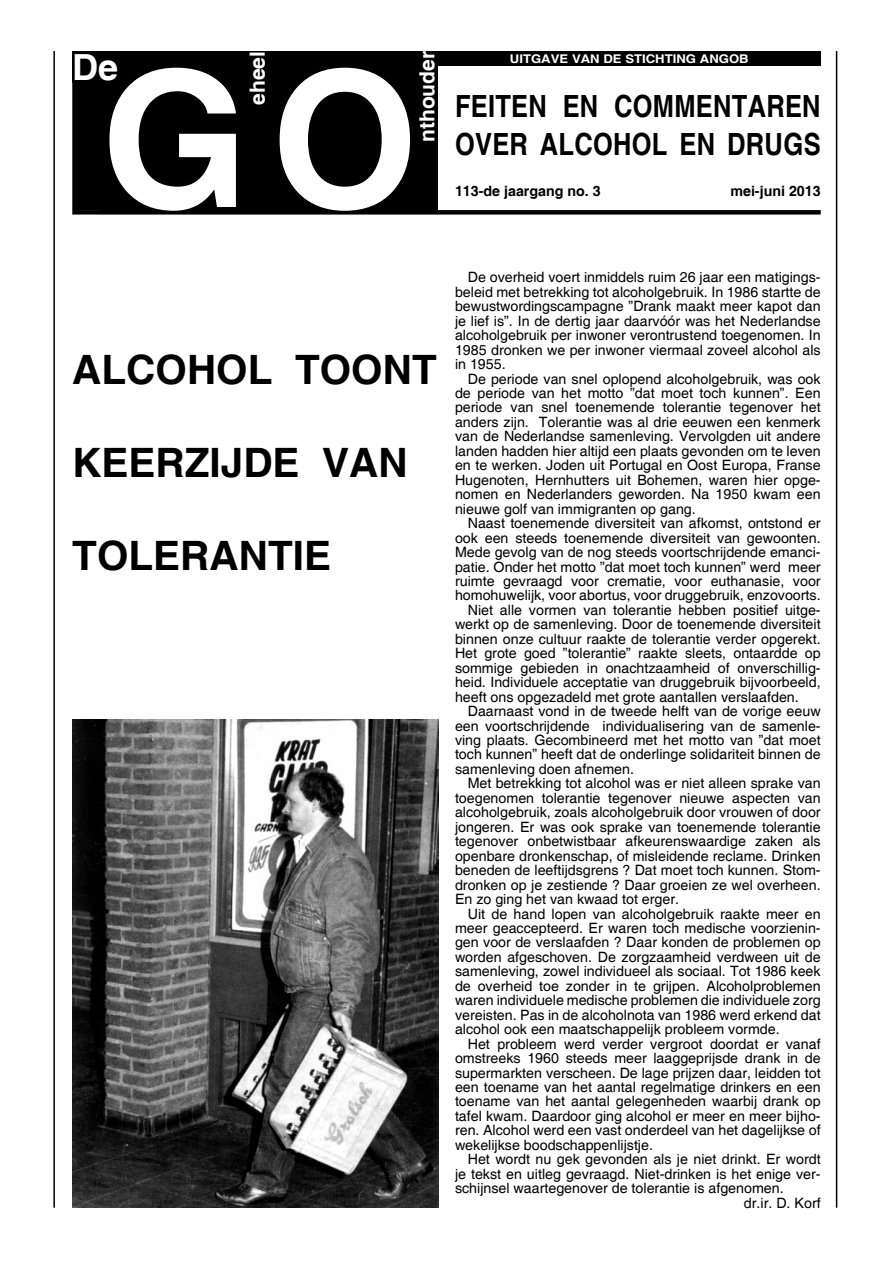
<style>
.page{position:relative;width:893px;height:1263px;background:#fff}
.page>*{position:absolute;margin:0;border:0;box-sizing:border-box;transform-origin:0 0}
.t1{font:700 189px "Helvetica";color:#fff}
.t2{font:700 40.5px "Helvetica";color:#000}
.t3{font:700 36px "Helvetica";color:#fff}
.t4{font:700 30.6px/38.1px "Helvetica";letter-spacing:.01em;color:#000;scale:.83 1}
.t5{font:700 21px "Helvetica";color:#fff}
.t6{font:14.25px/14.4px "Helvetica";color:#000;text-align:justify}
.t7{font:700 14.25px "Helvetica";color:#000}
.t8{font:700 12px "Helvetica";color:#fff;scale:1.1 1}
</style>
<div class="page">
<hr style="left:836px;top:51px;width:1px;height:1157px;background:#000">
<hr style="left:53px;top:51px;width:2px;height:1157px;background:#000">
<div style="left:72px;top:210px;width:749px;height:5px;background:#000"></div>
<div style="left:438px;top:51px;width:383px;height:14px;background:#000"></div>
<div style="left:101px;top:51px;width:154px;height:159px;background:#000"></div>
<div style="left:250px;top:51px;width:22px;height:159px;background:#000"></div>
<div style="left:419px;top:51px;width:19px;height:159px;background:#000"></div>
<div style="left:270px;top:51px;width:149px;height:159px;background:#000"></div>
<div style="left:72px;top:51px;width:46px;height:32px;background:#000"></div>
<div style="left:73px;top:82px;width:27px;height:127px;background:#000"></div>
<div style="left:72px;top:81px;width:29px;height:129px;border:2px solid #000"></div>
<img style="left:72px;top:719px;width:367px;height:489px">
<h3 class="t5" style="left:245px;top:105px;width:55px;rotate:-90deg">eheel</h3>
<h3 class="t5" style="left:414px;top:142px;width:92px;rotate:-90deg">nthouder</h3>
<h3 class="t3" style="left:72px;top:45px;width:48px">De</h3>
<h1 class="t1" style="left:101px;top:25px;width:319px">GO</h1>
<p class="t8" style="left:510px;top:51px;width:113px">UITGAVE VAN DE stichting</p>
<p class="t8" style="left:700px;top:51px;width:10px">ango</p>
<p class="t8" style="left:739px;top:51px;width:10px">b</p>
<h3 class="t4" style="left:455px;top:89px;width:442px">FEITEN EN COMMENTAREN<br>OVER ALCOHOL EN DRUGS</h3>
<p class="t7" style="left:455px;top:182px;width:147px">113-de jaargang no. 3</p>
<p class="t7" style="left:730px;top:182px;width:92px">mei-juni 2013</p>
<h2 class="t2" style="left:72px;top:345px;width:366px">ALCOHOL TOONT</h2>
<h2 class="t2" style="left:72px;top:438px;width:337px">KEERZIJDE VAN</h2>
<h2 class="t2" style="left:72px;top:531px;width:260px">TOLERANTIE</h2>
<p class="t6" style="left:455px;top:271px;width:367px;text-indent:13px">De overheid voert inmiddels ruim 26 jaar een matigings&shy;beleid met betrekking tot alcoholgebruik. In 1986 startte de bewustwordingscampagne ”Drank maakt meer kapot dan je lief is”. In de dertig jaar daarvóór was het Nederlandse alcoholgebruik per inwoner verontrustend toegenomen. In 1985 dronken we per inwoner viermaal zoveel alcohol als in 1955.</p>
<p class="t6" style="left:455px;top:372px;width:367px;text-indent:13px">De periode van snel oplopend alcoholgebruik, was ook de periode van het motto ”dat moet toch kunnen”. Een periode van snel toenemende tolerantie tegenover het anders zijn. Tolerantie was al drie eeuwen een kenmerk van de Nederlandse samenleving. Vervolgden uit andere landen hadden hier altijd een plaats gevonden om te leven en te werken. Joden uit Portugal en Oost Europa, Franse Hugenoten, Hernhutters uit Bohemen, waren hier opge&shy;nomen en Nederlanders geworden. Na 1950 kwam een nieuwe golf van immigranten op gang.</p>
<p class="t6" style="left:468px;top:516px;width:354px">Naast toenemende diversiteit van afkomst, ontstond er</p>
<p class="t6" style="left:455px;top:531px;width:367px">ook een steeds toenemende diversiteit van gewoonten.</p>
<p class="t6" style="left:455px;top:545px;width:367px">Mede gevolg van de nog steeds voortschrijdende emanci-</p>
<p class="t6" style="left:455px;top:560px;width:367px">patie. Onder het motto ”dat moet toch kunnen” werd meer</p>
<p class="t6" style="left:455px;top:574px;width:367px">ruimte gevraagd voor crematie, voor euthanasie, voor</p>
<p class="t6" style="left:455px;top:589px;width:367px">homohuwelijk, voor abortus, voor druggebruik, enzovoorts.</p>
<p class="t6" style="left:468px;top:603px;width:354px">Niet alle vormen van tolerantie hebben positief uitge-</p>
<p class="t6" style="left:455px;top:618px;width:367px">werkt op de samenleving. Door de toenemende diversiteit</p>
<p class="t6" style="left:455px;top:632px;width:367px">binnen onze cultuur raakte de tolerantie verder opgerekt.</p>
<p class="t6" style="left:455px;top:647px;width:367px">Het grote goed ”tolerantie” raakte sleets, ontaardde op</p>
<p class="t6" style="left:455px;top:661px;width:367px">sommige gebieden in onachtzaamheid of onverschillig-</p>
<p class="t6" style="left:455px;top:675px;width:367px">heid. Individuele acceptatie van druggebruik bijvoorbeeld,</p>
<p class="t6" style="left:455px;top:690px;width:345px">heeft ons opgezadeld met grote aantallen verslaafden.</p>
<p class="t6" style="left:468px;top:704px;width:354px">Daarnaast vond in de tweede helft van de vorige eeuw</p>
<p class="t6" style="left:455px;top:719px;width:367px">een voortschrijdende individualisering van de samenle-</p>
<p class="t6" style="left:455px;top:733px;width:367px">ving plaats. Gecombineerd met het motto van ”dat moet</p>
<p class="t6" style="left:455px;top:748px;width:367px">toch kunnen” heeft dat de onderlinge solidariteit binnen de</p>
<p class="t6" style="left:455px;top:762px;width:181px">samenleving doen afnemen.</p>
<p class="t6" style="left:468px;top:777px;width:354px">Met betrekking tot alcohol was er niet alleen sprake van</p>
<p class="t6" style="left:455px;top:791px;width:367px">toegenomen tolerantie tegenover nieuwe aspecten van</p>
<p class="t6" style="left:455px;top:806px;width:367px">alcoholgebruik, zoals alcoholgebruik door vrouwen of door</p>
<p class="t6" style="left:455px;top:820px;width:367px">jongeren. Er was ook sprake van toenemende tolerantie</p>
<p class="t6" style="left:455px;top:834px;width:367px">tegenover onbetwistbaar afkeurenswaardige zaken als</p>
<p class="t6" style="left:455px;top:849px;width:367px">openbare dronkenschap, of misleidende reclame. Drinken</p>
<p class="t6" style="left:455px;top:863px;width:367px">beneden de leeftijdsgrens ? Dat moet toch kunnen. Stom-</p>
<p class="t6" style="left:455px;top:878px;width:367px">dronken op je zestiende ? Daar groeien ze wel overheen.</p>
<p class="t6" style="left:455px;top:892px;width:226px">En zo ging het van kwaad tot erger.</p>
<p class="t6" style="left:468px;top:907px;width:354px">Uit de hand lopen van alcoholgebruik raakte meer en</p>
<p class="t6" style="left:455px;top:921px;width:367px">meer geaccepteerd. Er waren toch medische voorzienin-</p>
<p class="t6" style="left:455px;top:936px;width:367px">gen voor de verslaafden ? Daar konden de problemen op</p>
<p class="t6" style="left:455px;top:950px;width:367px">worden afgeschoven. De zorgzaamheid verdween uit de</p>
<p class="t6" style="left:455px;top:965px;width:367px">samenleving, zowel individueel als sociaal. Tot 1986 keek</p>
<p class="t6" style="left:455px;top:979px;width:367px">de overheid toe zonder in te grijpen. Alcoholproblemen</p>
<p class="t6" style="left:455px;top:993px;width:367px">waren individuele medische problemen die individuele zorg</p>
<p class="t6" style="left:455px;top:1008px;width:367px">vereisten. Pas in de alcoholnota van 1986 werd erkend dat</p>
<p class="t6" style="left:455px;top:1022px;width:326px">alcohol ook een maatschappelijk probleem vormde.</p>
<p class="t6" style="left:468px;top:1037px;width:354px">Het probleem werd verder vergroot doordat er vanaf</p>
<p class="t6" style="left:455px;top:1051px;width:367px">omstreeks 1960 steeds meer laaggeprijsde drank in de</p>
<p class="t6" style="left:455px;top:1066px;width:367px">supermarkten verscheen. De lage prijzen daar, leidden tot</p>
<p class="t6" style="left:455px;top:1080px;width:367px">een toename van het aantal regelmatige drinkers en een</p>
<p class="t6" style="left:455px;top:1095px;width:367px">toename van het aantal gelegenheden waarbij drank op</p>
<p class="t6" style="left:455px;top:1109px;width:367px">tafel kwam. Daardoor ging alcohol er meer en meer bijho-</p>
<p class="t6" style="left:455px;top:1124px;width:367px">ren. Alcohol werd een vast onderdeel van het dagelijkse of</p>
<p class="t6" style="left:455px;top:1138px;width:199px">wekelijkse boodschappenlijstje.</p>
<p class="t6" style="left:468px;top:1152px;width:354px">Het wordt nu gek gevonden als je niet drinkt. Er wordt</p>
<p class="t6" style="left:455px;top:1167px;width:367px">je tekst en uitleg gevraagd. Niet-drinken is het enige ver-</p>
<p class="t6" style="left:455px;top:1181px;width:330px">schijnsel waartegenover de tolerantie is afgenomen.</p>
<p class="t6" style="left:744px;top:1196px;width:78px">dr.ir. D. Korf</p>
</div>
